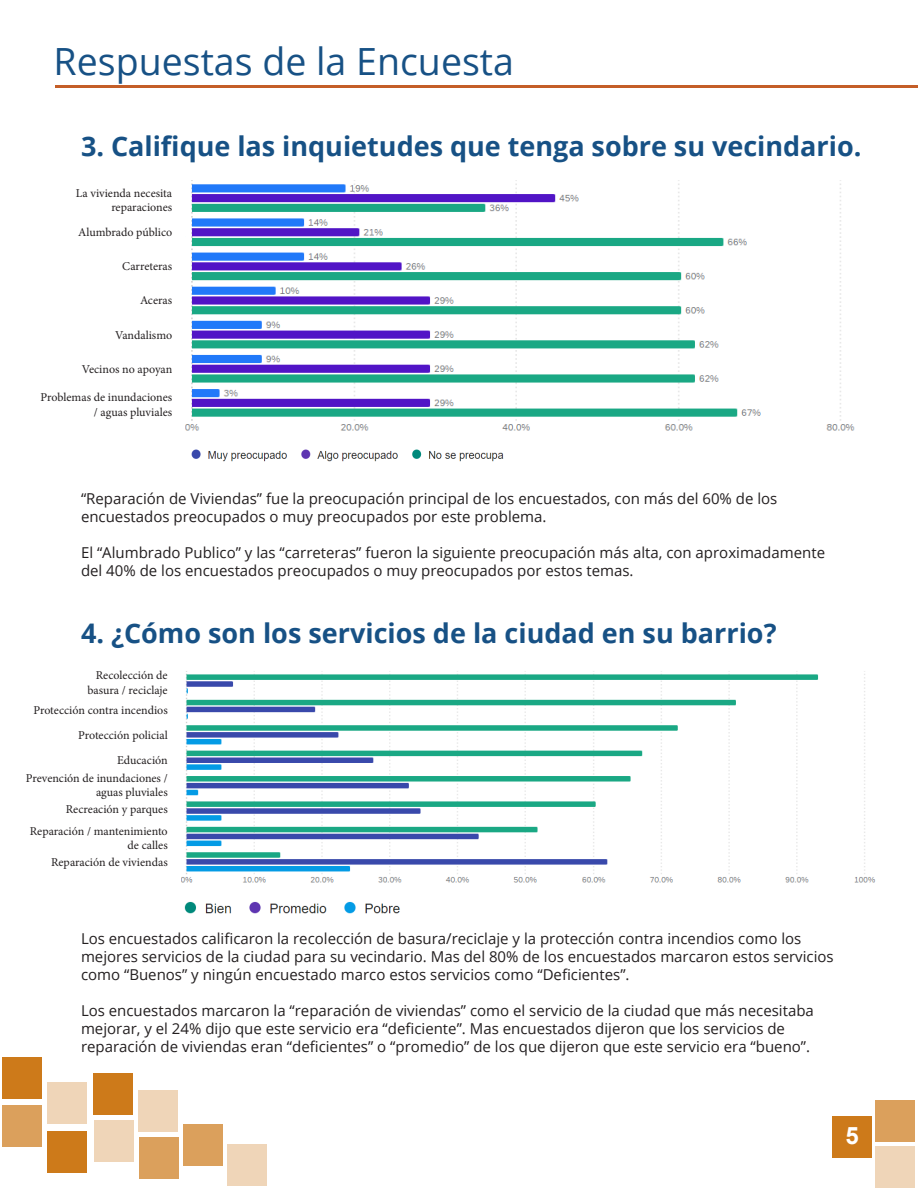
<style>
.page{position:relative;width:918px;height:1188px;background:#fff}
.page>*{position:absolute;margin:0;border:0;box-sizing:border-box;transform-origin:0 0}
.Section_Header{font:37.5px "Open Sans";color:#175185}
.Survey_Question{font:700 27px "Open Sans";color:#175185}
.t1{font:700 24px "Arial";color:#fff}
.Results_Description{font:15px/18px "Open Sans";color:#231f20}
.t2{font:12px/14.4px "Minion Pro";color:#231f20;text-align:right}
</style>
<div class="page">
<hr style="left:55px;top:85px;width:863px;height:3px;background:#c45e28">
<div style="left:833px;top:1116px;width:39px;height:42px;background:#cd7a1a"></div>
<div style="left:875px;top:1100px;width:40px;height:42px;background:#dba05c"></div>
<div style="left:875px;top:1146px;width:40px;height:42px;background:#efd5b8"></div>
<div style="left:93px;top:1073px;width:40px;height:42px;background:#cd7a1a"></div>
<div style="left:48px;top:1083px;width:39px;height:41px;background:#efd5b8"></div>
<div style="left:47px;top:1131px;width:40px;height:42px;background:#cd7a1a"></div>
<div style="left:3px;top:1057px;width:39px;height:42px;background:#cd7a1a"></div>
<div style="left:3px;top:1105px;width:39px;height:42px;background:#dba05c"></div>
<div style="left:94px;top:1120px;width:39px;height:42px;background:#efd5b8"></div>
<div style="left:139px;top:1137px;width:39px;height:42px;background:#dba05c"></div>
<div style="left:138px;top:1090px;width:40px;height:42px;background:#efd5b8"></div>
<div style="left:183px;top:1124px;width:39px;height:42px;background:#dba05c"></div>
<div style="left:227px;top:1144px;width:40px;height:42px;background:#efd5b8"></div>
<img style="left:186px;top:180px;width:669px;height:251px">
<img style="left:181px;top:671px;width:695px;height:212px">
<img style="left:191px;top:449px;width:313px;height:13px">
<img style="left:184px;top:901px;width:216px;height:13px">
<p class="Section_Header" style="left:54px;top:36px;width:462px">Respuestas de la Encuesta</p>
<p class="Survey_Question" style="left:81px;top:127px;width:782px">3. Califique las inquietudes que tenga sobre su vecindario.</p>
<p class="t2" style="left:76px;top:186px;width:98px">La vivienda necesita reparaciones</p>
<p class="t2" style="left:78px;top:225px;width:96px">Alumbrado público</p>
<p class="t2" style="left:122px;top:259px;width:51px">Carreteras</p>
<p class="t2" style="left:140px;top:293px;width:34px">Aceras</p>
<p class="t2" style="left:115px;top:328px;width:59px">Vandalismo</p>
<p class="t2" style="left:82px;top:362px;width:92px">Vecinos no apoyan</p>
<p class="t2" style="left:40px;top:390px;width:133px">Problemas de inundaciones / aguas pluviales</p>
<p class="Results_Description" style="left:81px;top:489px;width:698px">“Reparación de Viviendas” fue la preocupación principal de los encuestados, con más del 60% de los encuestados preocupados o muy preocupados por este problema.</p>
<p class="Results_Description" style="left:81px;top:543px;width:746px">El “Alumbrado Publico” y las “carreteras” fueron la siguiente preocupación más alta, con aproximadamente del 40% de los encuestados preocupados o muy preocupados por estos temas.</p>
<p class="Survey_Question" style="left:81px;top:614px;width:697px">4. ¿Cómo son los servicios de la ciudad en su barrio?</p>
<p class="t2" style="left:87px;top:668px;width:82px">Recolección de basura / reciclaje</p>
<p class="t2" style="left:78px;top:728px;width:91px">Protección policial</p>
<p class="t2" style="left:33px;top:703px;width:136px">Protección contra incendios</p>
<p class="t2" style="left:117px;top:754px;width:52px">Educación</p>
<p class="t2" style="left:26px;top:771px;width:143px">Prevención de inundaciones / aguas pluviales</p>
<p class="t2" style="left:66px;top:802px;width:103px">Recreación y parques</p>
<p class="t2" style="left:30px;top:824px;width:140px">Reparación / mantenimiento de calles</p>
<p class="t2" style="left:51px;top:855px;width:118px">Reparación de viviendas</p>
<p class="Results_Description" style="left:81px;top:929px;width:754px">Los encuestados calificaron la recolección de basura/reciclaje y la protección contra incendios como los mejores servicios de la ciudad para su vecindario. Mas del 80% de los encuestados marcaron estos servicios como “Buenos” y ningún encuestado marco estos servicios como “Deficientes”.</p>
<p class="Results_Description" style="left:81px;top:1001px;width:734px">Los encuestados marcaron la “reparación de viviendas” como el servicio de la ciudad que más necesitaba mejorar, y el 24% dijo que este servicio era “deficiente”. Mas encuestados dijeron que los servicios de reparación de viviendas eran “deficientes” o “promedio” de los que dijeron que este servicio era “bueno”.</p>
<p class="t1" style="left:846px;top:1118px;width:15px">5</p>
</div>
